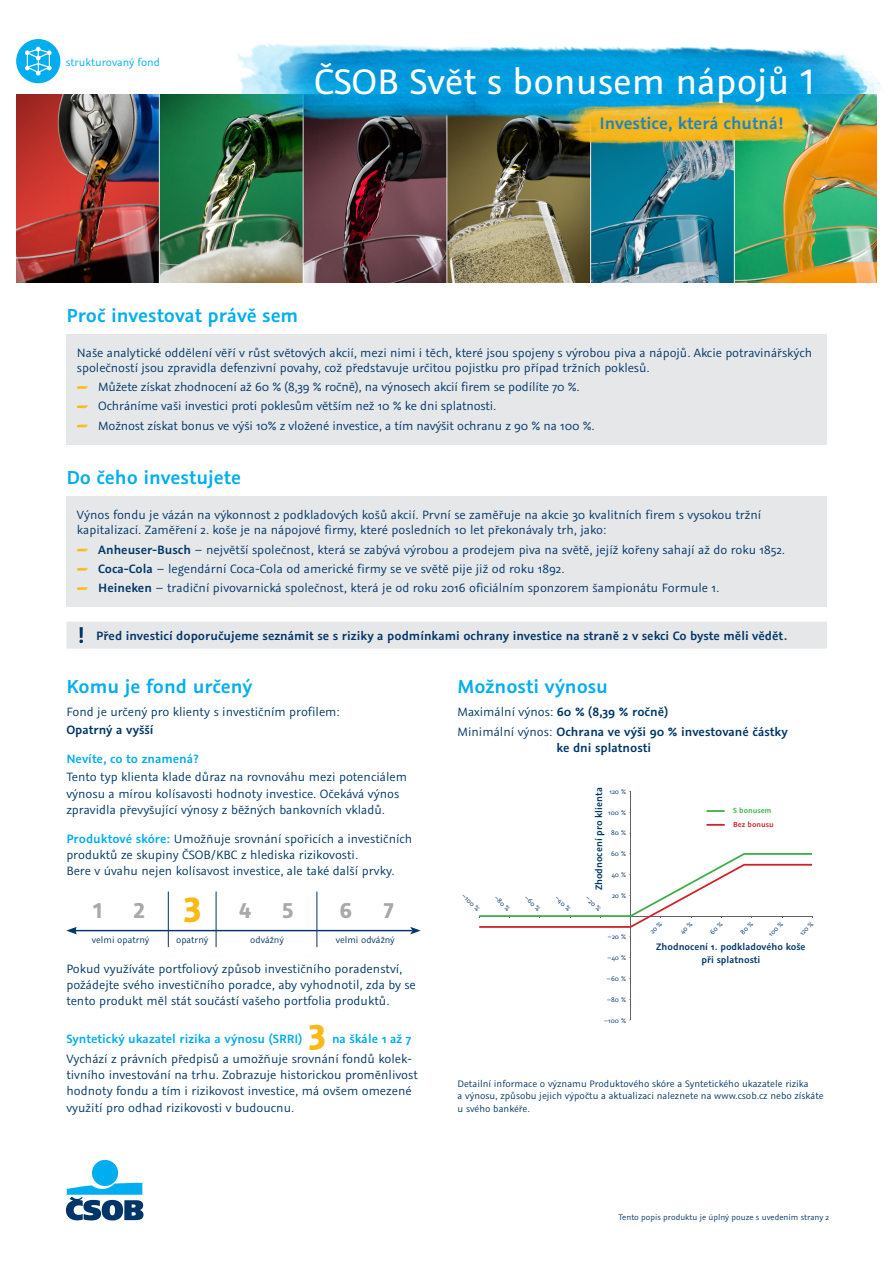
<style>
.page{position:relative;width:893px;height:1263px;background:#fff}
.page>*{position:absolute;margin:0;border:0;box-sizing:border-box;transform-origin:0 0}
.t1{font:39.6px "Graublau Sans";color:#fff}
.normal_text{font:700 39.15px "Graublau Sans";color:#fcb814}
.t2{font:700 24px "Graublau Sans";color:#a8a9ad}
.nadpis{font:600 21px "Graublau Sans";color:#00aeef}
.t3{font:600 18.6px "Graublau Sans";color:#1b85c2}
.normal_text-2{font:13.5px/16.2px "Graublau Sans";color:#003667}
.normal_odrazky{font:13.5px "Graublau Sans";letter-spacing:-.01em;color:#003667}
.normal_text-3{font:600 13.5px/16.2px "Graublau Sans";color:#003667}
.normal_text-4{font:600 13.5px "Graublau Sans";color:#00aeef}
.t4{font:12px "Graublau Sans";color:#00aeef}
.normal_text-5{font:10.5px/12.6px "Graublau Sans";color:#003667}
.t5{font:600 10.5px/12.6px "Graublau Sans";color:#003667;text-align:center}
.t6{font:10.2px "Graublau Sans";color:#003667}
.normal_text-6{font:9px "Graublau Sans";color:#003667}
.t7{font:600 8.25px/13.8px "Graublau Sans";color:#d1232a}
.t8{font:7.5px "Graublau Sans";color:#003667}
.s1{font-weight:600}
.s2{font-weight:600;color:#00aeef}
.s3{font-weight:400}
.s4{color:#40ae49}
.s5{font-size:39.15px;color:#fcb814}
</style>
<div class="page">
<div style="left:92px;top:1160px;width:26px;height:26px;background:#00aeef;border-radius:50%"></div>
<svg style="left:66px;top:1183px;width:78px;height:37px"></svg>
<svg style="left:16px;top:39px;width:44px;height:44px"></svg>
<img style="left:16px;top:95px;width:861px;height:188px">
<img style="left:235px;top:43px;width:648px;height:90px">
<img style="left:566px;top:99px;width:241px;height:50px">
<div style="left:66px;top:334px;width:761px;height:110px;background:#e6e7e9"></div>
<svg style="left:77px;top:386px;width:11px;height:3px"></svg>
<svg style="left:77px;top:405px;width:11px;height:3px"></svg>
<svg style="left:77px;top:424px;width:11px;height:3px"></svg>
<div style="left:66px;top:497px;width:761px;height:110px;background:#e6e7e9"></div>
<svg style="left:77px;top:548px;width:11px;height:4px"></svg>
<svg style="left:77px;top:567px;width:11px;height:4px"></svg>
<svg style="left:77px;top:587px;width:11px;height:3px"></svg>
<div style="left:66px;top:622px;width:761px;height:27px;background:#e6e7e9"></div>
<hr style="left:74px;top:930px;width:339px;height:1px;background:#003667">
<svg style="left:66px;top:927px;width:11px;height:7px"></svg>
<svg style="left:410px;top:927px;width:11px;height:7px"></svg>
<hr style="left:168px;top:891px;width:1px;height:56px;background:#003667">
<hr style="left:216px;top:891px;width:1px;height:56px;background:#003667">
<hr style="left:317px;top:891px;width:1px;height:56px;background:#003667">
<hr style="left:630px;top:791px;width:1px;height:229px;background:#636366">
<svg style="left:706px;top:810px;width:19px;height:2px"></svg>
<svg style="left:706px;top:824px;width:19px;height:2px"></svg>
<svg style="left:479px;top:853px;width:334px;height:85px"></svg>
<p class="t4" style="left:66px;top:55px;width:96px">strukturovaný fond</p>
<p class="t1" style="left:314px;top:58px;width:502px">ČSOB Svět s bonusem nápojů 1</p>
<p class="t3" style="left:599px;top:112px;width:185px">Investice, která chutná!</p>
<p class="nadpis" style="left:66px;top:302px;width:234px">Proč investovat právě sem</p>
<p class="normal_text-2" style="left:77px;top:345px;width:737px;line-height:15px">Naše analytické oddělení věří v růst světových akcií, mezi nimi i těch, které jsou spojeny s výrobou piva a nápojů. Akcie potravinářských společností jsou zpravidla defenzivní povahy, což představuje určitou pojistku pro případ tržních poklesů.</p>
<p class="normal_odrazky" style="left:98px;top:379px;width:483px">Můžete získat zhodnocení až 60 % (8,39 % ročně), na výnosech akcií firem se podílíte 70 %.</p>
<p class="normal_odrazky" style="left:98px;top:398px;width:400px">Ochráníme vaši investici proti poklesům větším než 10 % ke dni splatnosti.</p>
<p class="normal_odrazky" style="left:98px;top:417px;width:498px">Možnost získat bonus ve výši 10% z vložené investice, a tím navýšit ochranu z 90 % na 100 %.</p>
<p class="nadpis" style="left:66px;top:464px;width:176px">Do čeho investujete</p>
<p class="normal_text-2" style="left:77px;top:508px;width:686px;line-height:15px">Výnos fondu je vázán na výkonnost 2 podkladových košů akcií. První se zaměřuje na akcie 30 kvalitních firem s vysokou tržní kapitalizací. Zaměření 2. koše je na nápojové firmy, které posledních 10 let překonávaly trh, jako:</p>
<p class="normal_text-2" style="left:98px;top:541px;width:688px"><span class="s1">Anheuser-Busch</span> – největší společnost, která se zabývá výrobou a prodejem piva na světě, jejíž kořeny sahají až do roku 1852.</p>
<p class="normal_text-2" style="left:98px;top:561px;width:468px"><span class="s1">Coca-Cola</span> – legendární Coca-Cola od americké firmy se ve světě pije již od roku 1892.</p>
<p class="normal_text-2" style="left:98px;top:580px;width:623px"><span class="s1">Heineken</span> – tradiční pivovarnická společnost, která je od roku 2016 oficiálním sponzorem šampionátu Formule 1.</p>
<p class="normal_text-3" style="left:96px;top:628px;width:693px">Před investicí doporučujeme seznámit se s riziky a podmínkami ochrany investice na straně 2 v sekci Co byste měli vědět.</p>
<p class="nadpis" style="left:66px;top:673px;width:187px">Komu je fond určený</p>
<p class="normal_text-2" style="left:66px;top:703px;width:275px">Fond je určený pro klienty s investičním profilem:</p>
<p class="normal_text-3" style="left:66px;top:722px;width:89px">Opatrný a vyšší</p>
<p class="normal_text-4" style="left:66px;top:750px;width:134px">Nevíte, co to znamená?</p>
<p class="normal_text-2" style="left:66px;top:769px;width:342px">Tento typ klienta klade důraz na rovnováhu mezi potenciálem výnosu a mírou kolísavosti hodnoty investice. Očekává výnos zpravidla převyšující výnosy z běžných bankovních vkladů.</p>
<p class="normal_text-2" style="left:66px;top:830px;width:348px"><span class="s2">Produktové skóre:</span> Umožňuje srovnání spořicích a investičních produktů ze skupiny ČSOB/KBC z hlediska rizikovosti.<br>Bere v úvahu nejen kolísavost investice, ale také další prvky.</p>
<p class="nadpis" style="left:458px;top:673px;width:152px">Možnosti výnosu</p>
<p class="normal_text-2" style="left:458px;top:703px;width:212px">Maximální výnos: <span class="s1">60 % (8,39 % ročně)</span></p>
<p class="normal_text-3" style="left:557px;top:724px;width:233px;text-indent:-99px"><span class="s3">Minimální výnos:</span> Ochrana ve výši 90 % investované částky ke dni splatnosti</p>
<p class="t5" style="left:592px;top:890px;width:105px;rotate:-90deg">Zhodnocení pro klienta</p>
<p class="t8" style="left:609px;top:787px;width:18px">120 %</p>
<p class="t8" style="left:608px;top:808px;width:19px">100 %</p>
<p class="t8" style="left:611px;top:828px;width:16px">80 %</p>
<p class="t8" style="left:611px;top:849px;width:16px">60 %</p>
<p class="t8" style="left:612px;top:870px;width:16px">40 %</p>
<p class="t8" style="left:612px;top:891px;width:15px">20 %</p>
<p class="t8" style="left:607px;top:932px;width:20px">–20 %</p>
<p class="t8" style="left:607px;top:953px;width:20px">–40 %</p>
<p class="t8" style="left:607px;top:974px;width:21px">–60 %</p>
<p class="t8" style="left:607px;top:995px;width:21px">–80 %</p>
<p class="t8" style="left:604px;top:1016px;width:24px">–100 %</p>
<p class="t7" style="left:733px;top:803px;width:42px"><span class="s4">S bonusem<br></span>Bez bonusu</p>
<p class="t8" style="left:466px;top:891px;width:24px;rotate:45deg">–100 %</p>
<p class="t8" style="left:499px;top:893px;width:21px;rotate:45deg">–80 %</p>
<p class="t8" style="left:529px;top:893px;width:21px;rotate:45deg">–60 %</p>
<p class="t8" style="left:559px;top:893px;width:20px;rotate:45deg">–40 %</p>
<p class="t8" style="left:590px;top:893px;width:20px;rotate:45deg">–20 %</p>
<p class="t2" style="left:93px;top:895px;width:11px">1</p>
<p class="t2" style="left:133px;top:895px;width:120px">2<span class="s5">3</span>4</p>
<p class="t2" style="left:282px;top:895px;width:13px">5</p>
<p class="t2" style="left:340px;top:895px;width:14px">6</p>
<p class="t2" style="left:384px;top:895px;width:11px">7</p>
<p class="t8" style="left:766px;top:932px;width:19px;rotate:-45deg">100 %</p>
<p class="t8" style="left:797px;top:931px;width:18px;rotate:-45deg">120 %</p>
<p class="t6" style="left:92px;top:933px;width:59px">velmi opatrný</p>
<p class="t6" style="left:176px;top:933px;width:34px">opatrný</p>
<p class="t6" style="left:250px;top:933px;width:35px">odvážný</p>
<p class="t6" style="left:336px;top:933px;width:61px">velmi odvážný</p>
<p class="t5" style="left:656px;top:940px;width:151px">Zhodnocení 1. podkladového koše při splatnosti</p>
<p class="normal_text-2" style="left:66px;top:960px;width:351px">Pokud využíváte portfoliový způsob investičního poradenství, požádejte svého investičního poradce, aby vyhodnotil, zda by se tento produkt měl stát součástí vašeho portfolia produktů.</p>
<p class="normal_text-4" style="left:66px;top:1030px;width:238px">Syntetický ukazatel rizika a výnosu (SRRI)</p>
<p class="normal_text" style="left:309px;top:1005px;width:19px">3</p>
<p class="normal_text-4" style="left:332px;top:1030px;width:81px">na škále 1 až 7</p>
<p class="normal_text-2" style="left:66px;top:1050px;width:353px">Vychází z právních předpisů a umožňuje srovnání fondů kolek&shy;tivního investování na trhu. Zobrazuje historickou proměnlivost hodnoty fondu a tím i rizikovost investice, má ovšem omezené využití pro odhad rizikovosti v budoucnu.</p>
<p class="normal_text-5" style="left:458px;top:1077px;width:368px">Detailní informace o významu Produktového skóre a Syntetického ukazatele rizika<br>a výnosu, způsobu jejich výpočtu a aktualizaci naleznete na www.csob.cz nebo získáte u svého bankéře.</p>
<p class="normal_text-6" style="left:619px;top:1212px;width:212px">Tento popis produktu je úplný pouze s uvedením strany 2</p>
</div>
